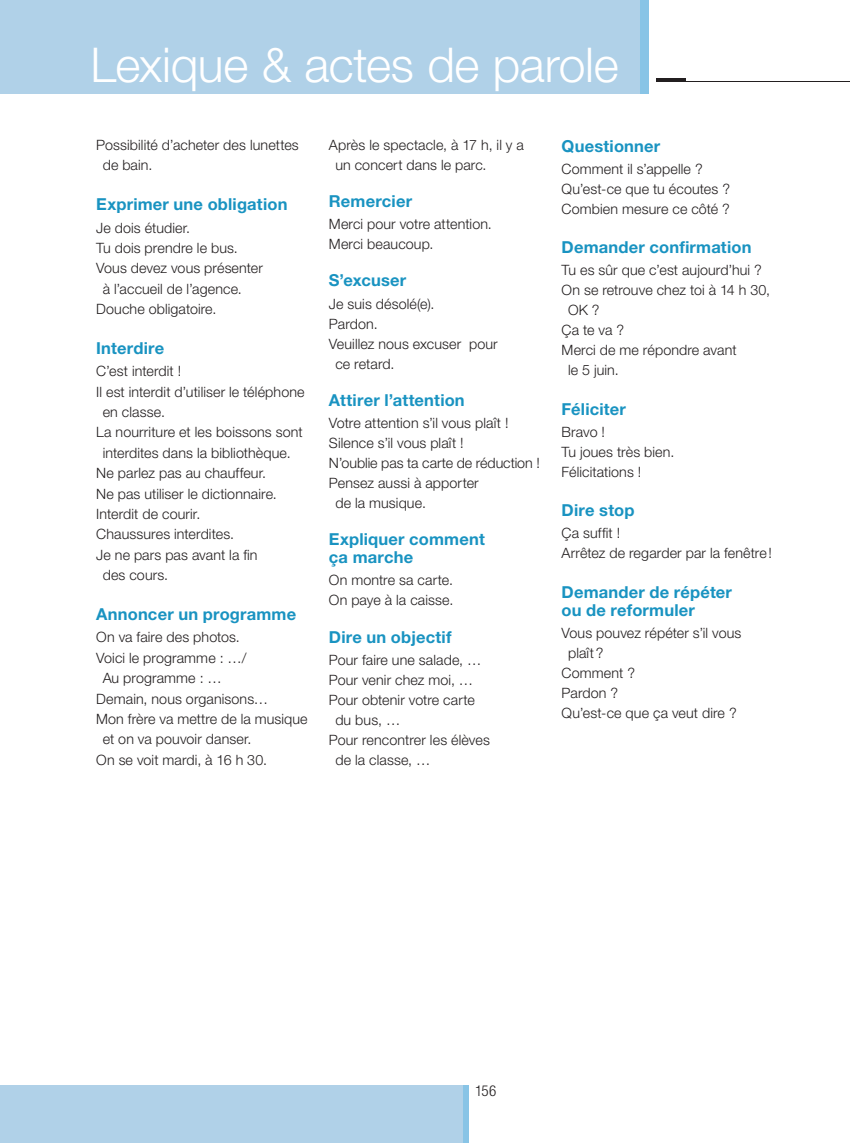
<style>
.page{position:relative;width:867px;height:1143px;background:#fff}
.page>*{position:absolute;margin:0;border:0;box-sizing:border-box;transform-origin:0 0}
.t1{font:300 48px "Helvetica Neue LT Std";letter-spacing:-.01em;color:#fff}
.t2{font:700 16.5px/18px "Helvetica Neue LT Std";letter-spacing:.01em;color:#1993c1}
.t3{font:300 condensed 15px "Helvetica Neue LT Std";color:#231f20}
.t4{font:300 14.25px/20px "Helvetica Neue LT Std";letter-spacing:.01em;color:#231f20}
</style>
<div class="page">
<div style="left:0;top:0;width:639px;height:94px;background:#b0d1e8"></div>
<hr style="left:656px;top:78px;width:30px;height:4px;background:#231f20">
<hr style="left:656px;top:81px;width:193px;height:1px;background:#231f20">
<div style="left:639px;top:0;width:9px;height:94px;background:#88c4e6"></div>
<div style="left:0;top:1085px;width:463px;height:58px;background:#b0d1e8"></div>
<div style="left:463px;top:1085px;width:5px;height:58px;background:#88c4e6"></div>
<h1 class="t1" style="left:90px;top:36px;width:529px">Lexique &amp; actes de parole</h1>
<p class="t4" style="left:103px;top:134px;width:197px;line-height:20.4px;text-indent:-6px">Possibilité d’acheter des lunettes de bain.</p>
<p class="t2" style="left:96px;top:195px;width:193px">Exprimer une obligation</p>
<p class="t4" style="left:96px;top:217px;width:95px">Je dois étudier.</p>
<p class="t4" style="left:96px;top:238px;width:143px">Tu dois prendre le bus.</p>
<p class="t4" style="left:96px;top:258px;width:168px">Vous devez vous présenter</p>
<p class="t4" style="left:103px;top:278px;width:141px">à l’accueil de l’agence.</p>
<p class="t4" style="left:96px;top:299px;width:122px">Douche obligatoire.</p>
<p class="t2" style="left:96px;top:338px;width:69px">Interdire</p>
<p class="t4" style="left:96px;top:361px;width:86px">C’est interdit !</p>
<p class="t4" style="left:96px;top:381px;width:210px">Il est interdit d’utiliser le téléphone</p>
<p class="t4" style="left:103px;top:402px;width:64px">en classe.</p>
<p class="t4" style="left:96px;top:422px;width:208px">La nourriture et les boissons sont</p>
<p class="t4" style="left:103px;top:442px;width:189px">interdites dans la bibliothèque.</p>
<p class="t4" style="left:96px;top:463px;width:171px">Ne parlez pas au chauffeur.</p>
<p class="t4" style="left:96px;top:483px;width:182px">Ne pas utiliser le dictionnaire.</p>
<p class="t4" style="left:96px;top:504px;width:105px">Interdit de courir.</p>
<p class="t4" style="left:96px;top:524px;width:139px">Chaussures interdites.</p>
<p class="t4" style="left:96px;top:544px;width:163px">Je ne pars pas avant la fin</p>
<p class="t4" style="left:103px;top:565px;width:67px">des cours.</p>
<p class="t2" style="left:96px;top:605px;width:201px">Annoncer un programme</p>
<p class="t4" style="left:96px;top:627px;width:145px">On va faire des photos.</p>
<p class="t4" style="left:96px;top:647px;width:152px">Voici le programme : …/</p>
<p class="t4" style="left:103px;top:668px;width:121px">Au programme : …</p>
<p class="t4" style="left:96px;top:688px;width:173px">Demain, nous organisons…</p>
<p class="t4" style="left:96px;top:709px;width:213px">Mon frère va mettre de la musique</p>
<p class="t4" style="left:103px;top:729px;width:150px">et on va pouvoir danser.</p>
<p class="t4" style="left:96px;top:749px;width:172px">On se voit mardi, à 16 h 30.</p>
<p class="t4" style="left:335px;top:135px;width:190px;text-indent:-6px">Après le spectacle, à 17 h, il y a un concert dans le parc.</p>
<p class="t2" style="left:329px;top:192px;width:85px">Remercier</p>
<p class="t4" style="left:329px;top:214px;width:164px">Merci pour votre attention.<br>Merci beaucoup.</p>
<p class="t2" style="left:329px;top:271px;width:79px">S’excuser</p>
<p class="t4" style="left:329px;top:293px;width:107px">Je suis désolé(e).</p>
<p class="t4" style="left:329px;top:313px;width:50px">Pardon.</p>
<p class="t4" style="left:329px;top:333px;width:170px">Veuillez nous excuser pour</p>
<p class="t4" style="left:335px;top:353px;width:61px">ce retard.</p>
<p class="t2" style="left:329px;top:391px;width:137px">Attirer l’attention</p>
<p class="t4" style="left:329px;top:413px;width:181px">Votre attention s’il vous plaît !</p>
<p class="t4" style="left:329px;top:433px;width:136px">Silence s’il vous plaît !</p>
<p class="t4" style="left:329px;top:453px;width:212px">N’oublie pas ta carte de réduction !</p>
<p class="t4" style="left:329px;top:473px;width:151px">Pensez aussi à apporter</p>
<p class="t4" style="left:335px;top:493px;width:92px">de la musique.</p>
<p class="t2" style="left:329px;top:530px;width:157px">Expliquer comment ça marche</p>
<p class="t4" style="left:329px;top:570px;width:126px">On montre sa carte.<br>On paye à la caisse.</p>
<p class="t2" style="left:329px;top:627px;width:124px">Dire un objectif</p>
<p class="t4" style="left:329px;top:649px;width:154px">Pour faire une salade, …</p>
<p class="t4" style="left:329px;top:669px;width:146px">Pour venir chez moi, …</p>
<p class="t4" style="left:329px;top:689px;width:147px">Pour obtenir votre carte</p>
<p class="t4" style="left:335px;top:709px;width:66px">du bus, …</p>
<p class="t4" style="left:329px;top:729px;width:162px">Pour rencontrer les élèves</p>
<p class="t4" style="left:335px;top:749px;width:96px">de la classe, …</p>
<p class="t2" style="left:561px;top:136px;width:100px">Questionner</p>
<p class="t4" style="left:561px;top:158px;width:170px">Comment il s’appelle ?<br>Qu’est-ce que tu écoutes ?<br>Combien mesure ce côté ?</p>
<p class="t2" style="left:561px;top:238px;width:191px">Demander confirmation</p>
<p class="t4" style="left:561px;top:260px;width:201px">Tu es sûr que c’est aujourd’hui ?</p>
<p class="t4" style="left:561px;top:280px;width:210px">On se retrouve chez toi à 14 h 30,</p>
<p class="t4" style="left:567px;top:300px;width:33px">OK ?</p>
<p class="t4" style="left:561px;top:320px;width:64px">Ça te va ?</p>
<p class="t4" style="left:561px;top:340px;width:176px">Merci de me répondre avant</p>
<p class="t4" style="left:567px;top:360px;width:52px">le 5 juin.</p>
<p class="t2" style="left:561px;top:399px;width:66px">Féliciter</p>
<p class="t4" style="left:561px;top:421px;width:114px">Bravo !<br>Tu joues très bien.<br>Félicitations !</p>
<p class="t2" style="left:561px;top:501px;width:74px">Dire stop</p>
<p class="t4" style="left:561px;top:523px;width:212px">Ça suffit !<br>Arrêtez de regarder par la fenêtre!</p>
<p class="t2" style="left:561px;top:582px;width:172px">Demander de répéter ou de reformuler</p>
<p class="t4" style="left:561px;top:622px;width:181px">Vous pouvez répéter s’il vous</p>
<p class="t4" style="left:567px;top:642px;width:37px">plaît?</p>
<p class="t4" style="left:561px;top:662px;width:75px">Comment ?</p>
<p class="t4" style="left:561px;top:682px;width:58px">Pardon ?</p>
<p class="t4" style="left:561px;top:702px;width:176px">Qu’est-ce que ça veut dire ?</p>
<p class="t3" style="left:475px;top:1082px;width:23px">156</p>
</div>
